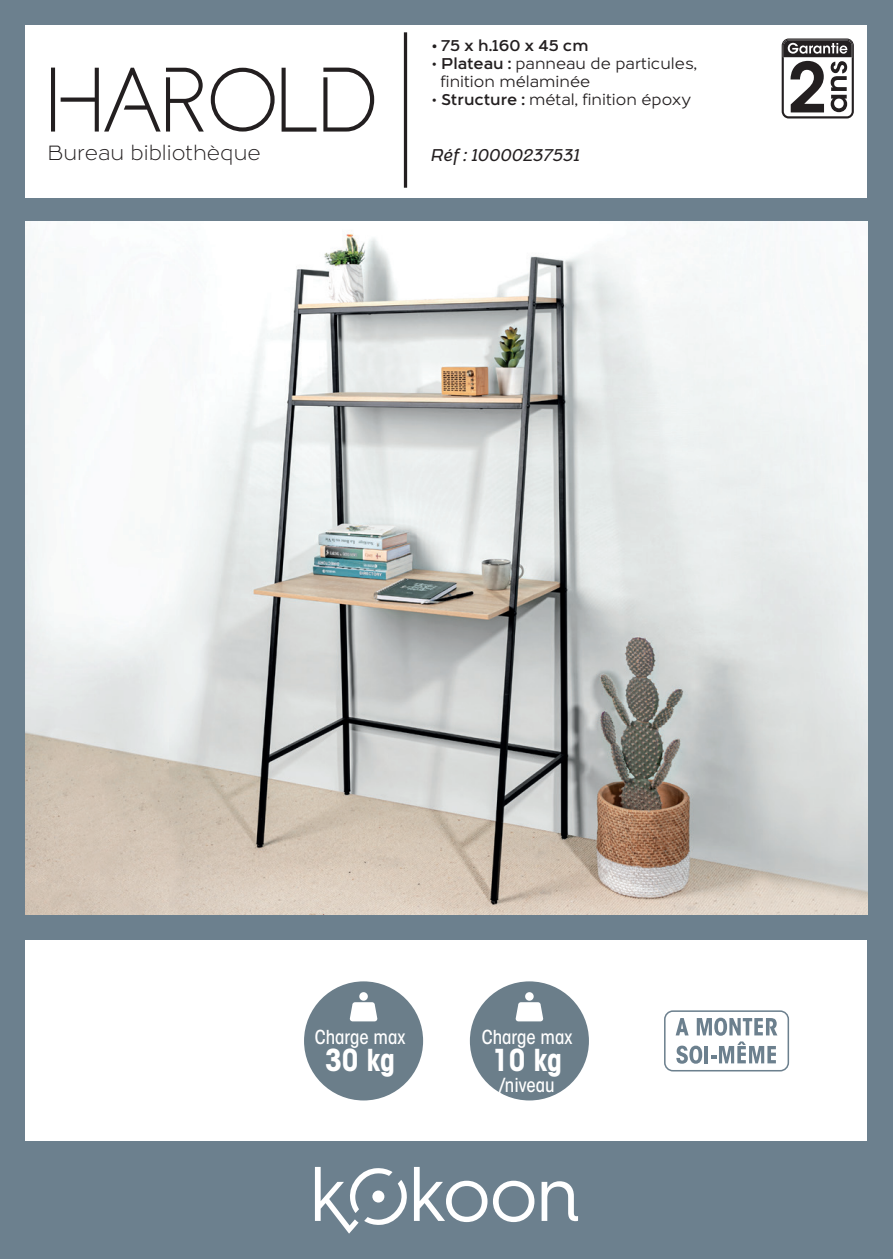
<style>
.page{position:relative;width:893px;height:1259px;background:#6c808e}
.page>*{position:absolute;margin:0;border:0;box-sizing:border-box;transform-origin:0 0}
.t1{font:87px "Basicaline";color:#231f20}
.t2{font:700 condensed 30px "ITC Avant Garde Std";color:#fff}
.t3{font:21.6px "Geo Deco";color:#231f20}
.t4{font:500 condensed 19.2px "ITC Avant Garde Std";color:#fff}
.t5{font:italic 500 18px "Geo Deco";color:#231f20}
.t6{font:16.5px/18px "Geo Deco";color:#231f20}
.t7{font:600 16.5px "Geo Deco";color:#231f20}
.s1{font-weight:600}
</style>
<div class="page">
<div style="left:26px;top:26px;width:841px;height:172px;background:#fff"></div>
<div style="left:26px;top:941px;width:841px;height:200px;background:#fff"></div>
<svg style="left:782px;top:38px;width:72px;height:80px"></svg>
<svg style="left:414px;top:1167px;width:73px;height:55px"></svg>
<svg style="left:493px;top:1180px;width:41px;height:42px"></svg>
<svg style="left:542px;top:1181px;width:36px;height:40px"></svg>
<svg style="left:315px;top:1167px;width:92px;height:66px"></svg>
<svg style="left:664px;top:1010px;width:125px;height:61px"></svg>
<div style="left:470px;top:981px;width:119px;height:119px;background:#6b7e8a;border-radius:50%"></div>
<svg style="left:516px;top:1002px;width:27px;height:19px"></svg>
<div style="left:525px;top:992px;width:9px;height:8px;background:#fff;border-radius:50%"></div>
<div style="left:304px;top:981px;width:119px;height:119px;background:#6b7e8a;border-radius:50%"></div>
<svg style="left:350px;top:1002px;width:27px;height:19px"></svg>
<div style="left:359px;top:992px;width:9px;height:8px;background:#fff;border-radius:50%"></div>
<img style="left:26px;top:221px;width:841px;height:694px">
<hr style="left:404px;top:32px;width:3px;height:156px;background:#231f20">
<h1 class="t1" style="left:48px;top:43px;width:332px">HAROLD</h1>
<h3 class="t3" style="left:48px;top:139px;width:215px">Bureau bibliothèque</h3>
<p class="t7" style="left:432px;top:35px;width:158px">• 75 x h.160 x 45 cm</p>
<p class="t6" style="left:441px;top:55px;width:258px;text-indent:-8px">• <span class="s1">Plateau :</span> panneau de particules, finition mélaminée</p>
<p class="t6" style="left:432px;top:91px;width:261px">• <span class="s1">Structure :</span> métal, finition époxy</p>
<p class="t5" style="left:431px;top:143px;width:150px">Réf : 10000237531</p>
<p class="t4" style="left:315px;top:1025px;width:92px">Charge max</p>
<h2 class="t2" style="left:325px;top:1041px;width:72px">30 kg</h2>
<p class="t4" style="left:482px;top:1025px;width:92px">Charge max</p>
<h2 class="t2" style="left:492px;top:1041px;width:72px">10 kg</h2>
<p class="t4" style="left:500px;top:1073px;width:57px">/niveau</p>
</div>
